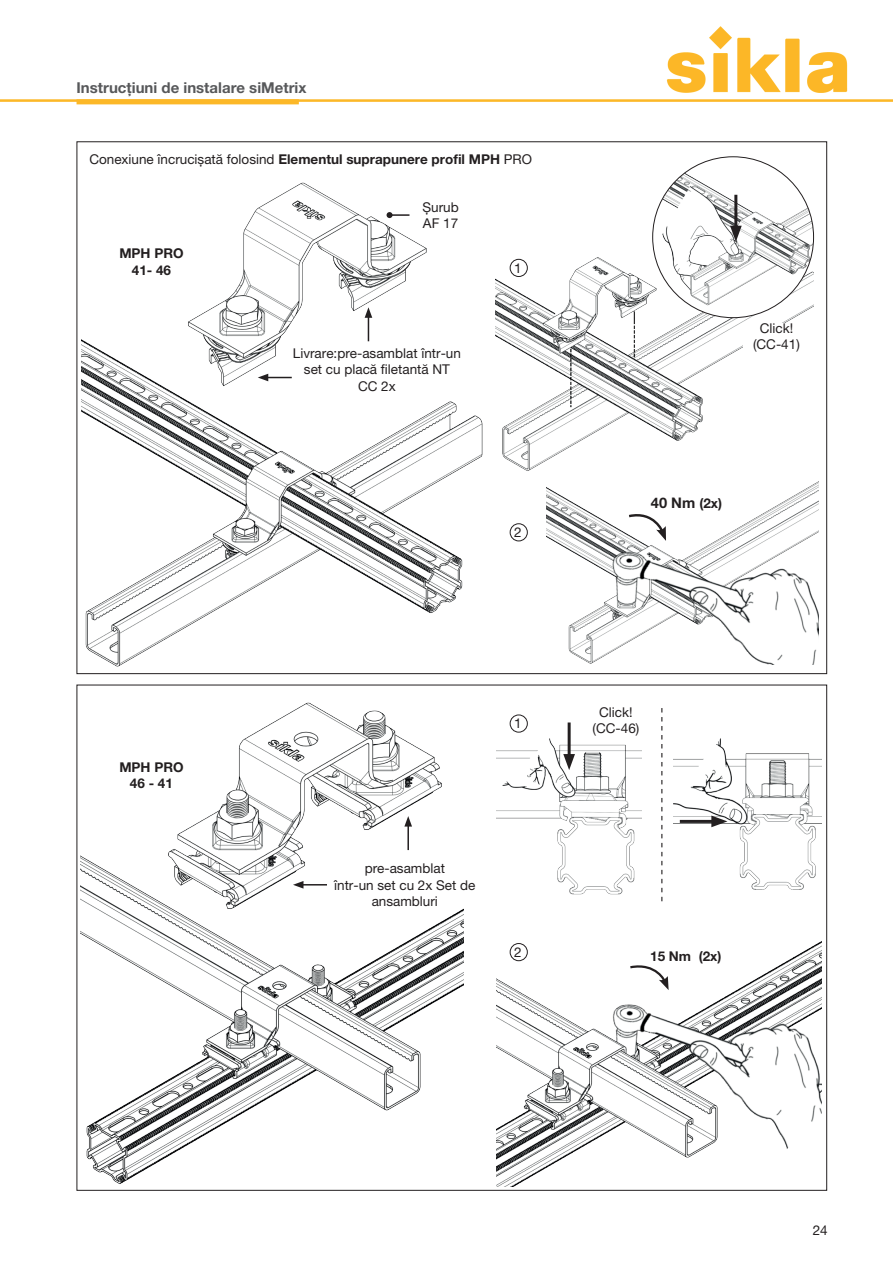
<style>
.page{position:relative;width:893px;height:1263px;background:#fff}
.page>*{position:absolute;margin:0;border:0;box-sizing:border-box;transform-origin:0 0}
.t1{font:700 15px "Helvetica Neue LT Pro";color:#57585a}
.t2{font:700 14.55px "Helvetica Neue LT Pro";color:#231f20}
.t3{font:13.5px/16.5px "Helvetica Neue LT Pro";color:#231f20;text-align:center}
.t4{font:700 13.5px/16.5px "Helvetica Neue LT Pro";color:#231f20;text-align:center}
.s1{font-weight:700}
.s2{font-size:13.5px}
</style>
<div class="page">
<img style="left:82px;top:339px;width:401px;height:328px">
<img style="left:180px;top:182px;width:255px;height:210px">
<img style="left:495px;top:246px;width:319px;height:225px">
<div style="left:510px;top:259px;width:18px;height:18px;border:1px solid #231f20;border-radius:50%"></div>
<div style="left:510px;top:523px;width:18px;height:18px;border:1px solid #231f20;border-radius:50%"></div>
<img style="left:653px;top:158px;width:160px;height:153px">
<hr style="left:734px;top:195px;width:3px;height:36px;background:#231f20">
<svg style="left:730px;top:226px;width:12px;height:16px"></svg>
<img style="left:547px;top:481px;width:271px;height:184px">
<svg style="left:626px;top:511px;width:40px;height:30px"></svg>
<div style="left:743px;top:323px;width:67px;height:26px;background:#fff"></div>
<img style="left:81px;top:856px;width:382px;height:328px">
<img style="left:164px;top:702px;width:287px;height:210px">
<svg style="left:258px;top:374px;width:34px;height:7px"></svg>
<svg style="left:365px;top:307px;width:7px;height:34px"></svg>
<svg style="left:293px;top:881px;width:34px;height:8px"></svg>
<hr style="left:407px;top:824px;width:2px;height:26px;background:#231f20">
<svg style="left:404px;top:816px;width:8px;height:10px"></svg>
<img style="left:497px;top:941px;width:324px;height:245px">
<img style="left:497px;top:734px;width:145px;height:161px">
<img style="left:673px;top:738px;width:148px;height:152px">
<hr style="left:568px;top:722px;width:3px;height:38px;background:#231f20">
<svg style="left:563px;top:754px;width:12px;height:16px"></svg>
<hr style="left:680px;top:820px;width:37px;height:3px;background:#231f20">
<svg style="left:711px;top:815px;width:16px;height:12px"></svg>
<svg style="left:661px;top:708px;width:1px;height:193px"></svg>
<div style="left:510px;top:714px;width:18px;height:18px;border:1px solid #231f20;border-radius:50%"></div>
<div style="left:510px;top:943px;width:18px;height:18px;border:1px solid #231f20;border-radius:50%"></div>
<svg style="left:628px;top:962px;width:41px;height:28px"></svg>
<svg style="left:387px;top:212px;width:22px;height:6px"></svg>
<hr style="left:0;top:99px;width:893px;height:3px;background:#fcb828">
<div style="left:77px;top:99px;width:222px;height:5px;background:#fcb828"></div>
<img style="left:666px;top:26px;width:182px;height:67px">
<p class="t1" style="left:77px;top:79px;width:231px">Instrucțiuni de instalare siMetrix</p>
<p class="t3" style="left:89px;top:151px;width:444px">Conexiune încrucișată folosind <span class="s1">Elementul suprapunere profil MPH</span> PRO</p>
<p class="t4" style="left:119px;top:245px;width:66px">MPH PRO<br>41- 46</p>
<p class="t3" style="left:422px;top:198px;width:38px;text-align:left">Șurub<br>AF 17</p>
<p class="t3" style="left:293px;top:345px;width:170px">Livrare:pre-asamblat într-un set cu placă filetantă NT<br>CC 2x</p>
<p class="t3" style="left:514px;top:259px;width:9px">1</p>
<p class="t3" style="left:514px;top:524px;width:9px">2</p>
<p class="t3" style="left:753px;top:320px;width:48px">Click! (CC-41)</p>
<p class="t2" style="left:651px;top:494px;width:73px">40 Nm <span class="s2">(2x)</span></p>
<p class="t4" style="left:119px;top:758px;width:66px">MPH PRO<br>46 - 41</p>
<p class="t3" style="left:514px;top:715px;width:9px">1</p>
<p class="t3" style="left:593px;top:703px;width:48px">Click! (CC-46)</p>
<p class="t3" style="left:334px;top:860px;width:143px">pre-asamblat<br>într-un set cu 2x Set de ansambluri</p>
<p class="t3" style="left:514px;top:944px;width:9px">2</p>
<p class="t4" style="left:650px;top:947px;width:73px">15 Nm (2x)</p>
<p class="t3" style="left:813px;top:1222px;width:17px">24</p>
</div>
